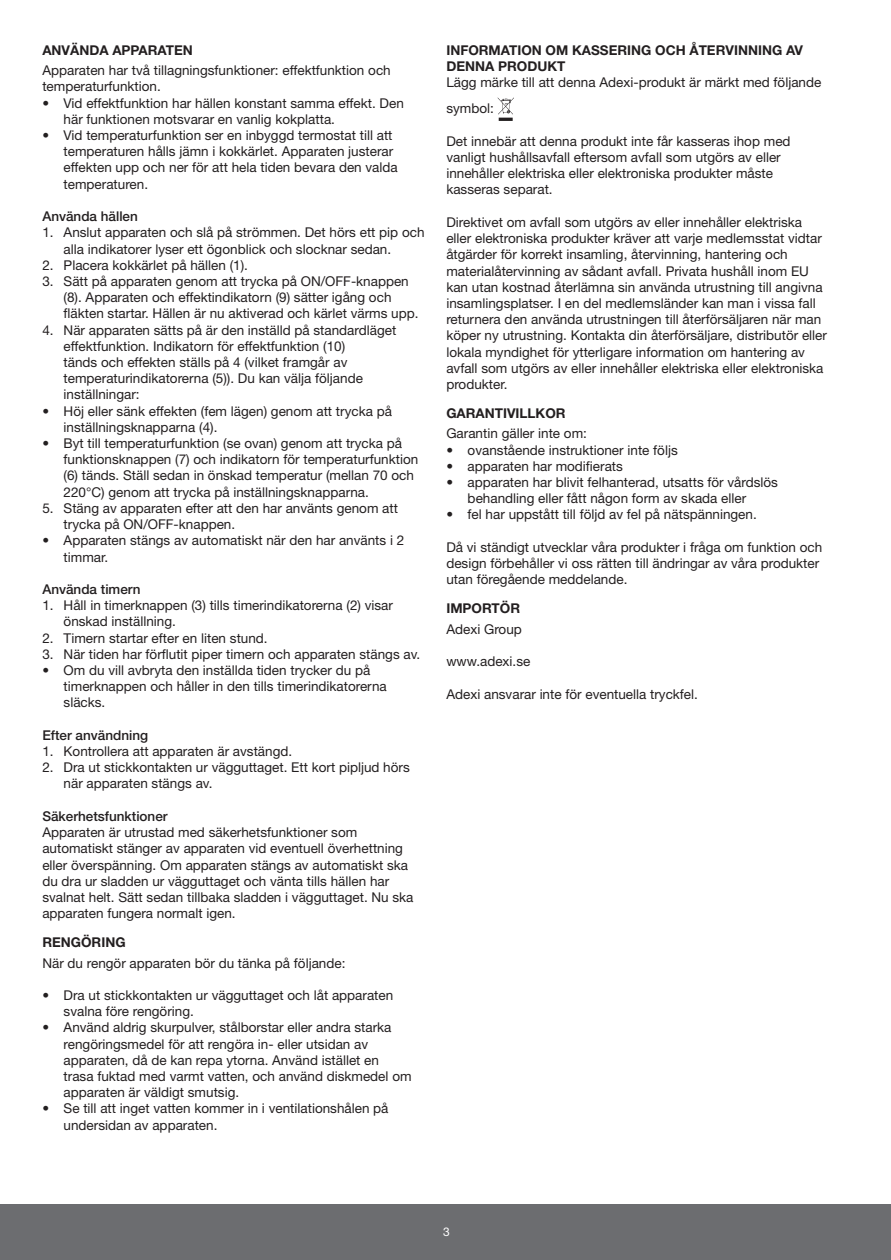
<style>
.page{position:relative;width:891px;height:1260px;background:#fff}
.page>*{position:absolute;margin:0;border:0;box-sizing:border-box;transform-origin:0 0}
.t1{font:13.5px/16.2px "Helvetica Neue";color:#231f20}
.t2{font:700 13.5px/16.2px "Helvetica Neue";color:#231f20}
.t3{font:500 13.5px "Helvetica Neue";color:#231f20}
.t4{font:12px "Helvetica Neue";color:#fff}
</style>
<div class="page">
<div style="left:0;top:1204px;width:891px;height:55px;background:#6c6d70"></div>
<hr style="left:499px;top:118px;width:14px;height:3px;background:#231f20">
<svg style="left:498px;top:97px;width:16px;height:17px"></svg>
<p class="t2" style="left:42px;top:42px;width:152px">ANVÄNDA APPARATEN</p>
<p class="t1" style="left:42px;top:62px;width:350px">Apparaten har två tillagningsfunktioner: effektfunktion och temperaturfunktion.</p>
<p class="t1" style="left:64px;top:94px;width:342px;text-indent:-21px">• Vid effektfunktion har hällen konstant samma effekt. Den här funktionen motsvarar en vanlig kokplatta.</p>
<p class="t1" style="left:64px;top:127px;width:336px;text-indent:-21px">• Vid temperaturfunktion ser en inbyggd termostat till att temperaturen hålls jämn i kokkärlet. Apparaten justerar effekten upp och ner för att hela tiden bevara den valda temperaturen.</p>
<p class="t3" style="left:42px;top:208px;width:97px">Använda hällen</p>
<p class="t1" style="left:64px;top:224px;width:362px;text-indent:-21px">1. Anslut apparaten och slå på strömmen. Det hörs ett pip och alla indikatorer lyser ett ögonblick och slocknar sedan.</p>
<p class="t1" style="left:42px;top:256px;width:207px">2. Placera kokkärlet på hällen (1).</p>
<p class="t1" style="left:64px;top:273px;width:356px;text-indent:-21px">3. Sätt på apparaten genom att trycka på ON/OFF-knappen (8). Apparaten och effektindikatorn (9) sätter igång och fläkten startar. Hällen är nu aktiverad och kärlet värms upp.</p>
<p class="t1" style="left:64px;top:321px;width:334px;text-indent:-21px">4. När apparaten sätts på är den inställd på standardläget effektfunktion. Indikatorn för effektfunktion (10)<br>tänds och effekten ställs på 4 (vilket framgår av temperaturindikatorerna (5)). Du kan välja följande inställningar:</p>
<p class="t1" style="left:64px;top:402px;width:330px;text-indent:-21px">• Höj eller sänk effekten (fem lägen) genom att trycka på inställningsknapparna (4).</p>
<p class="t1" style="left:64px;top:435px;width:356px;text-indent:-21px">• Byt till temperaturfunktion (se ovan) genom att trycka på funktionsknappen (7) och indikatorn för temperaturfunktion (6) tänds. Ställ sedan in önskad temperatur (mellan 70 och 220°C) genom att trycka på inställningsknapparna.</p>
<p class="t1" style="left:64px;top:499px;width:336px;text-indent:-21px">5. Stäng av apparaten efter att den har använts genom att trycka på ON/OFF-knappen.</p>
<p class="t1" style="left:64px;top:532px;width:342px;text-indent:-21px">• Apparaten stängs av automatiskt när den har använts i 2 timmar.</p>
<p class="t3" style="left:42px;top:581px;width:100px">Använda timern</p>
<p class="t1" style="left:64px;top:597px;width:331px;text-indent:-21px">1. Håll in timerknappen (3) tills timerindikatorerna (2) visar önskad inställning.</p>
<p class="t1" style="left:42px;top:629px;width:227px">2. Timern startar efter en liten stund.</p>
<p class="t1" style="left:42px;top:645px;width:379px">3. När tiden har förflutit piper timern och apparaten stängs av.</p>
<p class="t1" style="left:64px;top:661px;width:325px;text-indent:-21px">• Om du vill avbryta den inställda tiden trycker du på timerknappen och håller in den tills timerindikatorerna släcks.</p>
<p class="t3" style="left:42px;top:727px;width:107px">Efter användning</p>
<p class="t1" style="left:42px;top:742px;width:251px">1. Kontrollera att apparaten är avstängd.</p>
<p class="t1" style="left:64px;top:759px;width:348px;text-indent:-21px">2. Dra ut stickkontakten ur vägguttaget. Ett kort pipljud hörs när apparaten stängs av.</p>
<p class="t3" style="left:42px;top:808px;width:127px">Säkerhetsfunktioner</p>
<p class="t1" style="left:42px;top:823px;width:373px">Apparaten är utrustad med säkerhetsfunktioner som automatiskt stänger av apparaten vid eventuell överhettning eller överspänning. Om apparaten stängs av automatiskt ska du dra ur sladden ur vägguttaget och vänta tills hällen har svalnat helt. Sätt sedan tillbaka sladden i vägguttaget. Nu ska apparaten fungera normalt igen.</p>
<p class="t2" style="left:42px;top:933px;width:85px">RENGÖRING</p>
<p class="t1" style="left:42px;top:954px;width:305px">När du rengör apparaten bör du tänka på följande:</p>
<p class="t1" style="left:64px;top:986px;width:331px;text-indent:-21px">• Dra ut stickkontakten ur vägguttaget och låt apparaten svalna före rengöring.</p>
<p class="t1" style="left:64px;top:1019px;width:349px;text-indent:-21px">• Använd aldrig skurpulver, stålborstar eller andra starka rengöringsmedel för att rengöra in- eller utsidan av apparaten, då de kan repa ytorna. Använd istället en trasa fuktad med varmt vatten, och använd diskmedel om apparaten är väldigt smutsig.</p>
<p class="t1" style="left:64px;top:1100px;width:326px;text-indent:-21px">• Se till att inget vatten kommer in i ventilationshålen på undersidan av apparaten.</p>
<p class="t2" style="left:446px;top:42px;width:358px">INFORMATION OM KASSERING OCH ÅTERVINNING AV<br>DENNA PRODUKT</p>
<p class="t1" style="left:446px;top:69px;width:376px;line-height:26.2px">Lägg märke till att denna Adexi-produkt är märkt med följande symbol:</p>
<p class="t1" style="left:446px;top:133px;width:346px">Det innebär att denna produkt inte får kasseras ihop med vanligt hushållsavfall eftersom avfall som utgörs av eller innehåller elektriska eller elektroniska produkter måste kasseras separat.</p>
<p class="t1" style="left:446px;top:214px;width:382px">Direktivet om avfall som utgörs av eller innehåller elektriska eller elektroniska produkter kräver att varje medlemsstat vidtar åtgärder för korrekt insamling, återvinning, hantering och materialåtervinning av sådant avfall. Privata hushåll inom EU kan utan kostnad återlämna sin använda utrustning till angivna insamlingsplatser. I en del medlemsländer kan man i vissa fall returnera den använda utrustningen till återförsäljaren när man köper ny utrustning. Kontakta din återförsäljare, distributör eller lokala myndighet för ytterligare information om hantering av avfall som utgörs av eller innehåller elektriska eller elektroniska produkter.</p>
<p class="t2" style="left:446px;top:405px;width:121px">GARANTIVILLKOR</p>
<p class="t1" style="left:446px;top:425px;width:142px">Garantin gäller inte om:</p>
<p class="t1" style="left:446px;top:441px;width:233px">• ovanstående instruktioner inte följs</p>
<p class="t1" style="left:446px;top:457px;width:178px">• apparaten har modifierats</p>
<p class="t1" style="left:468px;top:474px;width:312px;text-indent:-21px">• apparaten har blivit felhanterad, utsatts för vårdslös behandling eller fått någon form av skada eller</p>
<p class="t1" style="left:446px;top:506px;width:312px">• fel har uppstått till följd av fel på nätspänningen.</p>
<p class="t1" style="left:446px;top:538px;width:377px">Då vi ständigt utvecklar våra produkter i fråga om funktion och design förbehåller vi oss rätten till ändringar av våra produkter utan föregående meddelande.</p>
<p class="t2" style="left:446px;top:600px;width:75px">IMPORTÖR</p>
<p class="t1" style="left:446px;top:620px;width:77px">Adexi Group</p>
<p class="t1" style="left:446px;top:653px;width:85px">www.adexi.se</p>
<p class="t1" style="left:446px;top:685px;width:253px">Adexi ansvarar inte för eventuella tryckfel.</p>
<p class="t4" style="left:443px;top:1224px;width:8px">3</p>
</div>
